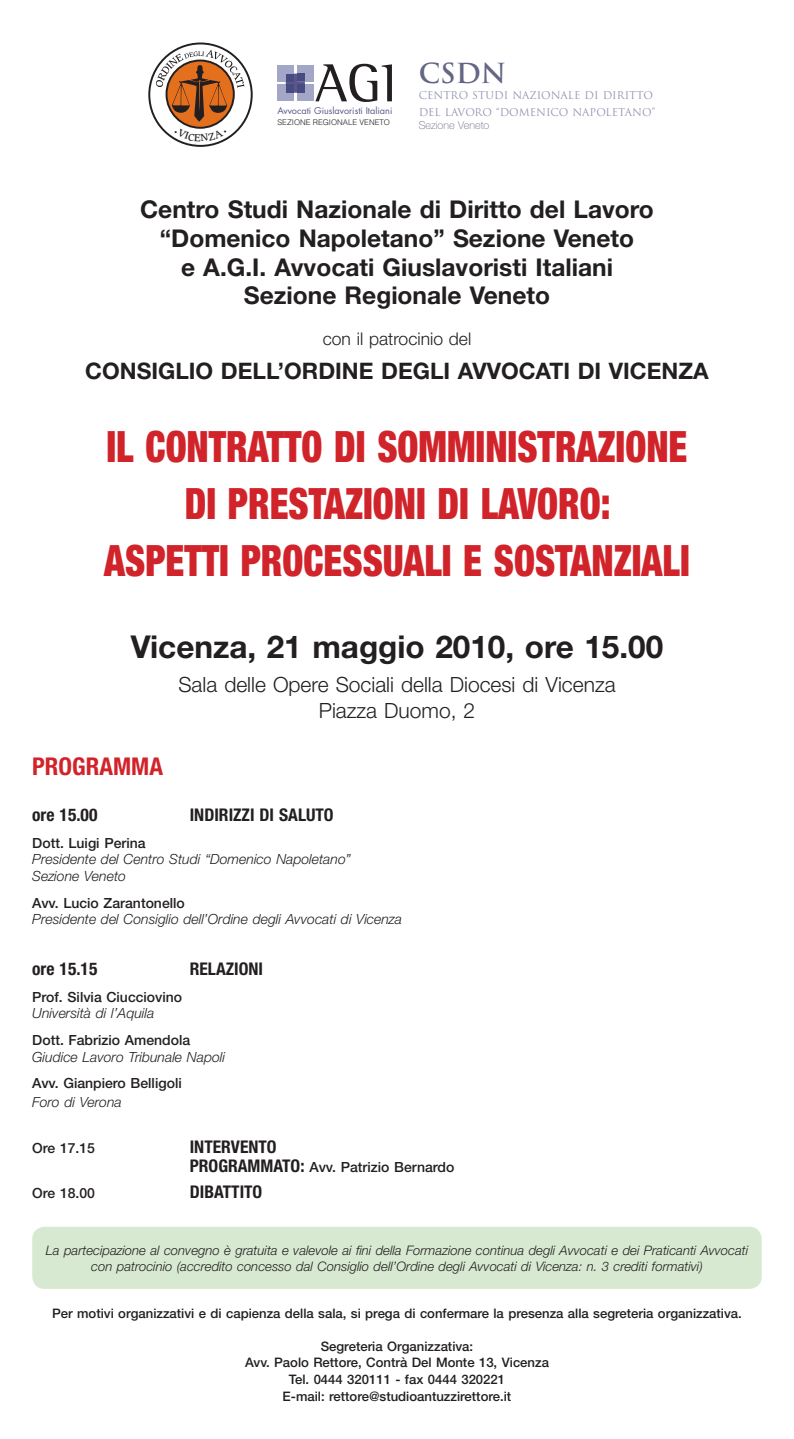
<style>
.page{position:relative;width:794px;height:1439px;background:#fff}
.page>*{position:absolute;margin:0;border:0;box-sizing:border-box;transform-origin:0 0}
.t1{font:54.95px "Rotis Semi Serif";color:#231f20}
.t2{font:900 condensed 43.31px/56.9px "Helvetica Neue";color:#d1232a;text-align:center;scale:.87 1}
.t3{font:700 31.5px "Helvetica Neue";color:#231f20}
.t4{font:700 26.86px "Trajan";color:#646685}
.t5{font:700 24.5px/28.9px "Helvetica Neue East A";color:#231f20;text-align:center}
.t6{font:700 condensed 24.5px "Helvetica Neue";color:#d1232a}
.t7{font:700 22.75px "Helvetica Neue";color:#231f20}
.t8{font:300 21px/26.2px "Helvetica Neue";color:#231f20;text-align:center}
.t9{font:700 condensed 17.5px "Helvetica Neue";color:#231f20}
.t10{font:300 17.5px "Helvetica Neue";color:#231f20}
.t11{font:italic 300 14px/16.8px "Helvetica Neue";color:#231f20}
.t12{font:500 14px "Helvetica Neue";color:#231f20}
.t13{font:500 13.12px/16.6px "Helvetica Neue";color:#231f20;text-align:center}
.t14{font:italic 300 13.12px/16.6px "Helvetica Neue";color:#231f20;text-align:center}
.t15{font:100 10.85px "Helvetica Neue";color:#646685}
.t16{font:10.41px/16.4px "Trajan";color:#9395b2}
.t17{font:9.19px "Futura";color:#595789}
.t18{font:300 7.88px "Helvetica";color:#231f20}
.s1{font-weight:700;font-stretch:condensed;font-size:17.5px}
</style>
<div class="page">
<div style="left:32px;top:1226px;width:729px;height:63px;background:#d8e9d2;border-radius:12px"></div>
<svg style="left:149px;top:43px;width:103px;height:103px"></svg>
<div style="left:148px;top:42px;width:105px;height:105px;border:2px solid #231f20;border-radius:50%"></div>
<svg style="left:166px;top:61px;width:68px;height:67px"></svg>
<svg style="left:155px;top:50px;width:89px;height:72px"></svg>
<div style="left:277px;top:65px;width:16px;height:16px;background:#a3a6c7"></div>
<div style="left:297px;top:65px;width:16px;height:16px;background:#a3a6c7"></div>
<div style="left:277px;top:85px;width:16px;height:16px;background:#a3a6c7"></div>
<div style="left:297px;top:85px;width:16px;height:16px;background:#a3a6c7"></div>
<svg style="left:286px;top:74px;width:19px;height:19px"></svg>
<div style="left:286px;top:74px;width:7px;height:7px;background:#484b81"></div>
<div style="left:297px;top:74px;width:8px;height:7px;background:#484b81"></div>
<div style="left:286px;top:85px;width:7px;height:8px;background:#484b81"></div>
<div style="left:297px;top:85px;width:8px;height:8px;background:#484b81"></div>
<svg style="left:174px;top:129px;width:53px;height:13px"></svg>
<h1 class="t1" style="left:315px;top:51px;width:83px">AGI</h1>
<p class="t17" style="left:277px;top:104px;width:116px">Avvocati Giuslavoristi Italiani</p>
<p class="t18" style="left:277px;top:118px;width:114px">SEZIONE REGIONALE VENETO</p>
<h3 class="t4" style="left:419px;top:56px;width:89px">CSDN</h3>
<p class="t16" style="left:419px;top:87px;width:238px">CENTRO STUDI NAZIONALE DI DIRITTO<br>DEL LAVORO “DOMENICO NAPOLETANO”</p>
<p class="t15" style="left:419px;top:119px;width:72px">Sezione Veneto</p>
<h3 class="t5" style="left:140px;top:195px;width:515px">Centro Studi Nazionale di Diritto del Lavoro “Domenico Napoletano” Sezione Veneto<br>e A.G.I. Avvocati Giuslavoristi Italiani Sezione Regionale Veneto</h3>
<h3 class="t10" style="left:323px;top:328px;width:150px">con il patrocinio del</h3>
<h3 class="t7" style="left:85px;top:357px;width:625px">CONSIGLIO DELL’ORDINE DEGLI AVVOCATI DI VICENZA</h3>
<h2 class="t2" style="left:104px;top:417px;width:674px">IL CONTRATTO DI SOMMINISTRAZIONE<br>DI PRESTAZIONI DI LAVORO:<br>ASPETTI PROCESSUALI E SOSTANZIALI</h2>
<h3 class="t3" style="left:131px;top:627px;width:534px">Vicenza, 21 maggio 2010, ore 15.00</h3>
<h3 class="t8" style="left:178px;top:671px;width:439px">Sala delle Opere Sociali della Diocesi di Vicenza<br>Piazza Duomo, 2</h3>
<h3 class="t6" style="left:32px;top:751px;width:132px">PROGRAMMA</h3>
<h3 class="t9" style="left:32px;top:804px;width:67px">ore 15.00</h3>
<h3 class="t9" style="left:190px;top:804px;width:145px">INDIRIZZI DI SALUTO</h3>
<p class="t12" style="left:32px;top:834px;width:115px">Dott. Luigi Perina</p>
<p class="t11" style="left:32px;top:851px;width:320px">Presidente del Centro Studi “Domenico Napoletano”<br>Sezione Veneto</p>
<p class="t12" style="left:32px;top:894px;width:154px">Avv. Lucio Zarantonello</p>
<p class="t11" style="left:32px;top:910px;width:371px">Presidente del Consiglio dell’Ordine degli Avvocati di Vicenza</p>
<h3 class="t9" style="left:32px;top:958px;width:67px">ore 15.15</h3>
<h3 class="t9" style="left:190px;top:958px;width:75px">RELAZIONI</h3>
<p class="t12" style="left:32px;top:988px;width:151px">Prof. Silvia Ciucciovino</p>
<p class="t11" style="left:32px;top:1005px;width:124px">Università di l’Aquila</p>
<p class="t12" style="left:32px;top:1031px;width:159px">Dott. Fabrizio Amendola</p>
<p class="t11" style="left:32px;top:1048px;width:194px">Giudice Lavoro Tribunale Napoli</p>
<p class="t12" style="left:32px;top:1074px;width:151px">Avv. Gianpiero Belligoli</p>
<p class="t11" style="left:32px;top:1093px;width:91px">Foro di Verona</p>
<p class="t12" style="left:32px;top:1139px;width:64px">Ore 17.15</p>
<h3 class="t9" style="left:190px;top:1135px;width:88px">INTERVENTO</h3>
<p class="t12" style="left:190px;top:1158px;width:266px"><span class="s1">PROGRAMMATO:</span> Avv. Patrizio Bernardo</p>
<p class="t12" style="left:32px;top:1184px;width:64px">Ore 18.00</p>
<h3 class="t9" style="left:190px;top:1181px;width:74px">DIBATTITO</h3>
<p class="t14" style="left:46px;top:1241px;width:704px">La partecipazione al convegno è gratuita e valevole ai fini della Formazione continua degli Avvocati e dei Praticanti Avvocati con patrocinio (accredito concesso dal Consiglio dell’Ordine degli Avvocati di Vicenza: n. 3 crediti formativi)</p>
<p class="t13" style="left:52px;top:1304px;width:691px">Per motivi organizzativi e di capienza della sala, si prega di confermare la presenza alla segreteria organizzativa.</p>
<p class="t13" style="left:245px;top:1337px;width:305px">Segreteria Organizzativa:<br>Avv. Paolo Rettore, Contrà Del Monte 13, Vicenza Tel. 0444 320111 - fax 0444 320221<br>E-mail: rettore@studioantuzzirettore.it</p>
</div>
